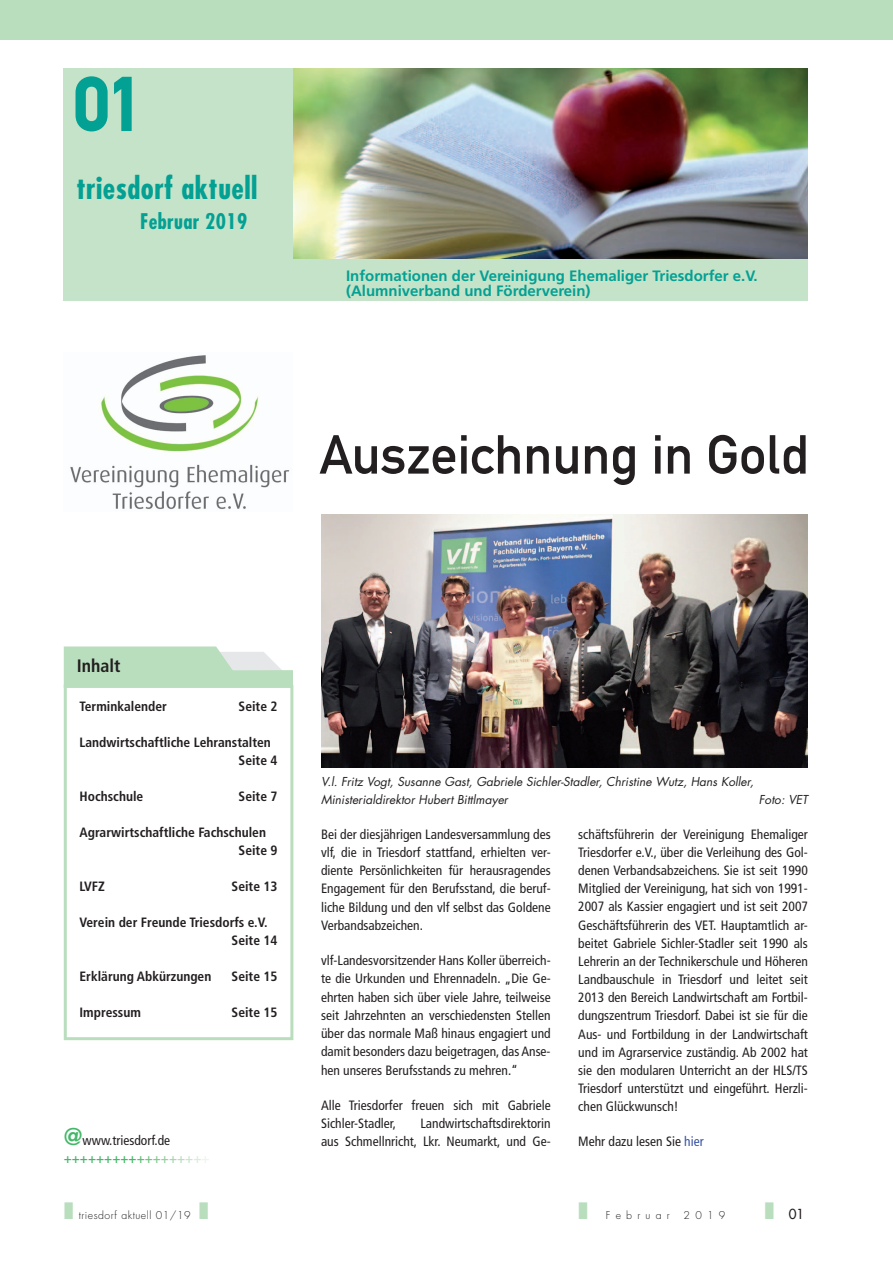
<style>
.page{position:relative;width:893px;height:1263px;background:#fff}
.page>*{position:absolute;margin:0;border:0;box-sizing:border-box;transform-origin:0 0}
.t1{font:72px "DIN Mittelschrift";color:#03a094}
.t2{font:54px "DIN Mittelschrift";color:#231f20}
.t3{font:700 condensed 30px "Futura";letter-spacing:.015em;color:#03a094}
.t4{font:700 condensed 21px "Futura";letter-spacing:.015em;color:#03a094}
.t5{font:700 condensed 18px "Frutiger";color:#231f20}
.t6{font:700 15px/15px "Frutiger";color:#03a094}
.t7{font:condensed 13.5px/18.1px "Frutiger";color:#231f20;text-align:justify}
.t8{font:700 condensed 13.5px/18px "Frutiger";color:#231f20}
.t9{font:13.5px "Futura";color:#231f20}
.t10{font:italic 12px/18px "Futura";color:#231f20}
.t11{font:300 10.5px "Futura";letter-spacing:.05em;color:#231f20}
.t12{font:300 10.5px "Futura";letter-spacing:.5em;color:#231f20}
.s1{font-family:"Futura";font-weight:700;font-size:22.5px;color:#44b869}
.s2{font-stretch:normal;color:#44b869}
.s3{font-stretch:normal;color:#5fbd76}
.s4{font-stretch:normal;color:#72c384}
.s5{font-stretch:normal;color:#85c992}
.s6{font-stretch:normal;color:#96d0a0}
.s7{font-stretch:normal;color:#a8d7ae}
.s8{font-stretch:normal;color:#b9debd}
.s9{font-stretch:normal;color:#c9e5cc}
.s10{font-stretch:normal;color:#daecdb}
.s11{font-stretch:normal;color:#ebf6ed}
.s12{color:#3853a3}
</style>
<div class="page">
<div style="left:0;top:0;width:893px;height:40px;background:#b9debd"></div>
<div style="left:64px;top:68px;width:744px;height:233px;background:#c5e3c8"></div>
<img style="left:293px;top:68px;width:515px;height:190px">
<svg style="left:75px;top:76px;width:57px;height:56px"></svg>
<svg style="left:63px;top:646px;width:231px;height:43px"></svg>
<img style="left:70px;top:355px;width:220px;height:155px">
<div style="left:64px;top:685px;width:229px;height:355px;border:3px solid #b9debd"></div>
<img style="left:321px;top:514px;width:487px;height:253px">
<h1 class="t1" style="left:74px;top:62px;width:71px">01</h1>
<h3 class="t3" style="left:77px;top:169px;width:182px">triesdorf aktuell</h3>
<h3 class="t4" style="left:140px;top:207px;width:109px">Februar 2019</h3>
<p class="t6" style="left:346px;top:268px;width:413px">Informationen der Vereinigung Ehemaliger Triesdorfer e.V. (Alumniverband und Förderverein)</p>
<h2 class="t2" style="left:320px;top:423px;width:490px">Auszeichnung in Gold</h2>
<h3 class="t5" style="left:77px;top:654px;width:45px">Inhalt</h3>
<p class="t8" style="left:80px;top:697px;width:89px">Terminkalender</p>
<p class="t8" style="left:239px;top:697px;width:41px">Seite 2</p>
<p class="t8" style="left:239px;top:733px;width:41px;text-indent:-159px">Landwirtschaftliche Lehranstalten<br>Seite 4</p>
<p class="t8" style="left:80px;top:787px;width:65px">Hochschule</p>
<p class="t8" style="left:239px;top:787px;width:41px">Seite 7</p>
<p class="t8" style="left:239px;top:823px;width:41px;text-indent:-159px">Agrarwirtschaftliche Fachschulen<br>Seite 9</p>
<p class="t8" style="left:80px;top:877px;width:27px">LVFZ</p>
<p class="t8" style="left:232px;top:877px;width:48px">Seite 13</p>
<p class="t8" style="left:232px;top:913px;width:48px;text-indent:-152px">Verein der Freunde Triesdorfs e.V.<br>Seite 14</p>
<p class="t8" style="left:80px;top:967px;width:133px">Erklärung Abkürzungen</p>
<p class="t8" style="left:232px;top:967px;width:48px">Seite 15</p>
<p class="t8" style="left:80px;top:1003px;width:63px">Impressum</p>
<p class="t8" style="left:232px;top:1003px;width:48px">Seite 15</p>
<p class="t7" style="left:64px;top:1131px;width:147px"><span class="s1">@</span>www.triesdorf.de <span class="s2">+++++++++</span><span class="s3">+</span><span class="s4">+</span><span class="s5">+</span><span class="s6">+</span><span class="s7">+</span><span class="s8">+</span><span class="s9">+</span><span class="s10">+</span><span class="s11">+</span></p>
<p class="t11" style="left:79px;top:1209px;width:114px">triesdorf aktuell 01/19</p>
<p class="t10" style="left:321px;top:772px;width:434px">V.l. Fritz Vogt, Susanne Gast, Gabriele Sichler-Stadler, Christine Wutz, Hans Koller,<br>Ministerialdirektor Hubert Bittlmayer</p>
<p class="t10" style="left:759px;top:790px;width:51px">Foto: VET</p>
<p class="t7" style="left:321px;top:825px;width:231px">Bei der diesjährigen Landesversammlung des vlf, die in Triesdorf stattfand, erhielten ver&shy;diente Persönlichkeiten für herausragendes Engagement für den Berufsstand, die beruf&shy;liche Bildung und den vlf selbst das Goldene Verbandsabzeichen.</p>
<p class="t7" style="left:321px;top:951px;width:231px">vlf-Landesvorsitzender Hans Koller überreich&shy;te die Urkunden und Ehrennadeln. „Die Ge&shy;ehrten haben sich über viele Jahre, teilweise seit Jahrzehnten an verschiedensten Stellen über das normale Maß hinaus engagiert und damit besonders dazu beigetragen, das Anse&shy;hen unseres Berufsstands zu mehren.“</p>
<p class="t7" style="left:321px;top:1096px;width:231px">Alle Triesdorfer freuen sich mit Gabriele<br>Sichler-Stadler,</p>
<p class="t7" style="left:321px;top:1114px;width:231px;text-align:right">Landwirtschaftsdirektorin<br>aus Schmellnricht, Lkr. Neumarkt, und Ge-</p>
<p class="t7" style="left:578px;top:825px;width:231px">schäftsführerin der Vereinigung Ehemaliger Triesdorfer e.V., über die Verleihung des Gol&shy;denen Verbandsabzeichens. Sie ist seit 1990<br>Mitglied der Vereinigung, hat sich von 1991- 2007 als Kassier engagiert und ist seit 2007<br>Geschäftsführerin des VET. Hauptamtlich ar&shy;beitet Gabriele Sichler-Stadler seit 1990 als Lehrerin an der Technikerschule und Höheren Landbauschule in Triesdorf und leitet seit 2013 den Bereich Landwirtschaft am Fortbil&shy;dungszentrum Triesdorf. Dabei ist sie für die Aus- und Fortbildung in der Landwirtschaft und im Agrarservice zuständig. Ab 2002 hat sie den modularen Unterricht an der HLS/TS Triesdorf unterstützt und eingeführt. Herzli&shy;chen Glückwunsch!</p>
<p class="t7" style="left:578px;top:1133px;width:127px">Mehr dazu lesen Sie <span class="s12">hier</span></p>
<p class="t12" style="left:606px;top:1209px;width:66px">Februar</p>
<p class="t11" style="left:684px;top:1209px;width:43px">2019</p>
<p class="t9" style="left:789px;top:1205px;width:17px">01</p>
</div>
